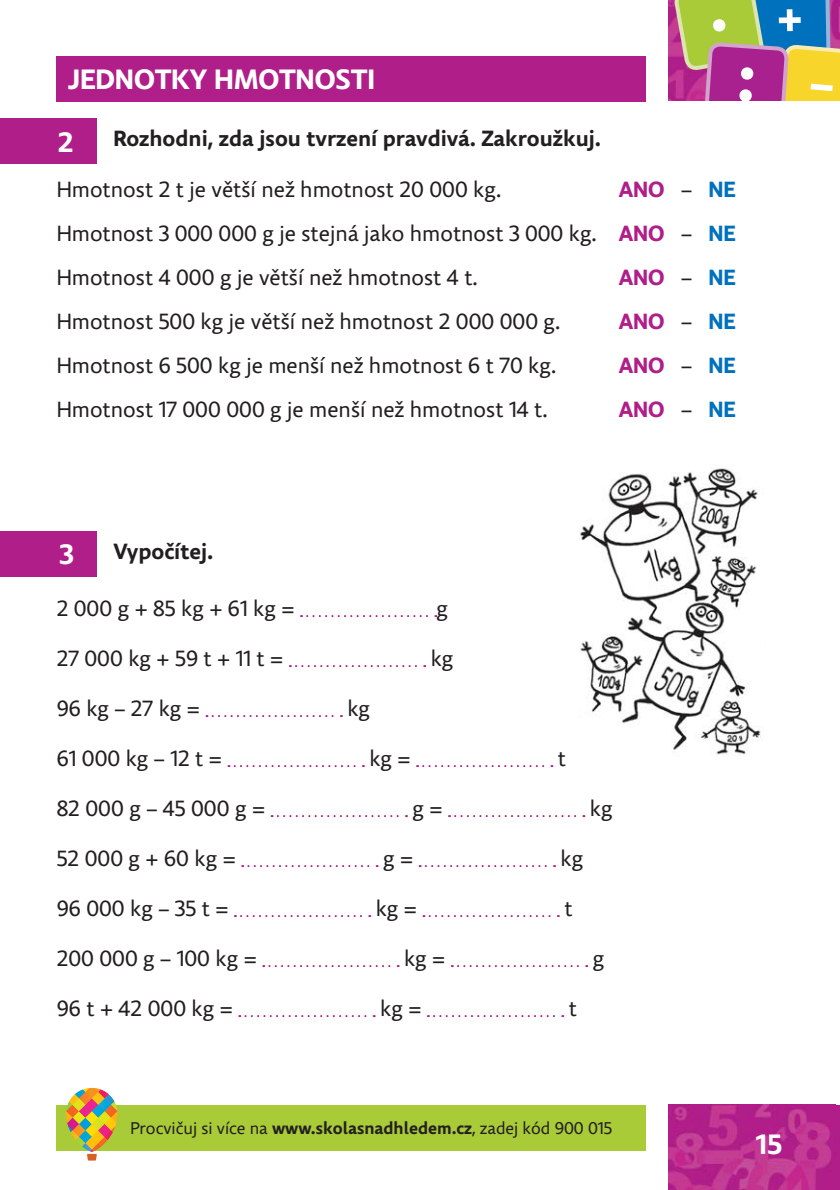
<style>
.page{position:relative;width:840px;height:1190px;background:#fff}
.page>*{position:absolute;margin:0;border:0;box-sizing:border-box;transform-origin:0 0}
.t1{font:700 28px "Comenia Sans";color:#fff}
.t2{font:22px/44px "Comenia Sans";color:#231f20;text-align:justify}
.t3{font:700 22px "Comenia Sans";color:#231f20}
.t4{font:700 22px "Comenia Sans";color:#af1e89}
.t5{font:17px "Comenia Sans";color:#231f20}
.s1{font-weight:700;color:#af1e89}
.s2{font-weight:700;color:#0071bc}
.s3{font-weight:400;color:#231f20}
.s4{color:#0071bc}
.s5{font-weight:700}
</style>
<div class="page">
<img style="left:669px;top:0;width:6px;height:101px">
<svg style="left:675px;top:0;width:165px;height:101px;background:#a1887e"></svg>
<img style="left:580px;top:465px;width:182px;height:290px">
<div style="left:57px;top:1105px;width:589px;height:45px;background:#a9cb38"></div>
<svg style="left:66px;top:1088px;width:51px;height:73px"></svg>
<div style="left:57px;top:56px;width:589px;height:46px;background:#af1e89"></div>
<div style="left:669px;top:1105px;width:171px;height:85px;background:#af1e89"></div>
<img style="left:669px;top:1105px;width:162px;height:85px">
<div style="left:0;top:119px;width:96px;height:45px;background:#af1e89"></div>
<div style="left:0;top:531px;width:96px;height:45px;background:#af1e89"></div>
<svg style="left:301px;top:615px;width:135px;height:2px"></svg>
<svg style="left:290px;top:665px;width:135px;height:2px"></svg>
<svg style="left:207px;top:715px;width:135px;height:2px"></svg>
<svg style="left:229px;top:765px;width:135px;height:2px"></svg>
<svg style="left:417px;top:765px;width:135px;height:2px"></svg>
<svg style="left:272px;top:815px;width:135px;height:2px"></svg>
<svg style="left:449px;top:815px;width:135px;height:2px"></svg>
<svg style="left:242px;top:865px;width:136px;height:2px"></svg>
<svg style="left:420px;top:865px;width:135px;height:2px"></svg>
<svg style="left:235px;top:915px;width:135px;height:2px"></svg>
<svg style="left:430px;top:915px;width:129px;height:2px"></svg>
<svg style="left:263px;top:965px;width:136px;height:2px"></svg>
<svg style="left:452px;top:965px;width:135px;height:2px"></svg>
<svg style="left:239px;top:1015px;width:136px;height:2px"></svg>
<svg style="left:428px;top:1015px;width:135px;height:2px"></svg>
<p class="t1" style="left:68px;top:63px;width:309px">JEDNOTKY HMOTNOSTI</p>
<p class="t3" style="left:113px;top:126px;width:489px">Rozhodni, zda jsou tvrzení pravdivá. Zakroužkuj.</p>
<p class="t2" style="left:57px;top:169px;width:446px">Hmotnost 2 t je větší než hmotnost 20 000 kg.</p>
<p class="t1" style="left:58px;top:126px;width:17px">2</p>
<p class="t2" style="left:57px;top:169px;width:680px;text-indent:562px"><span class="s1">ANO</span> – <span class="s2">NE </span>Hmotnost 3 000 000 g je stejná jako hmotnost 3 000 kg. <span class="s1">ANO</span> – <span class="s2">NE </span>Hmotnost 4 000 g je větší než hmotnost 4 t.</p>
<p class="t4" style="left:619px;top:265px;width:118px">ANO <span class="s3">–</span> <span class="s4">NE</span></p>
<p class="t2" style="left:57px;top:301px;width:505px">Hmotnost 500 kg je větší než hmotnost 2 000 000 g.</p>
<p class="t4" style="left:619px;top:309px;width:118px">ANO <span class="s3">–</span> <span class="s4">NE</span></p>
<p class="t2" style="left:57px;top:345px;width:501px">Hmotnost 6 500 kg je menší než hmotnost 6 t 70 kg.</p>
<p class="t4" style="left:619px;top:353px;width:118px">ANO <span class="s3">–</span> <span class="s4">NE</span></p>
<p class="t2" style="left:57px;top:389px;width:493px">Hmotnost 17 000 000 g je menší než hmotnost 14 t.</p>
<p class="t4" style="left:619px;top:397px;width:118px">ANO <span class="s3">–</span> <span class="s4">NE</span></p>
<p class="t3" style="left:113px;top:539px;width:102px">Vypočítej.</p>
<p class="t2" style="left:57px;top:588px;width:239px">2 000 g + 85 kg + 61 kg =</p>
<p class="t2" style="left:436px;top:588px;width:13px">g</p>
<p class="t2" style="left:57px;top:638px;width:228px">27 000 kg + 59 t + 11 t =</p>
<p class="t2" style="left:431px;top:638px;width:24px">kg</p>
<p class="t2" style="left:57px;top:688px;width:145px">96 kg – 27 kg =</p>
<p class="t2" style="left:347px;top:688px;width:24px">kg</p>
<p class="t2" style="left:57px;top:738px;width:167px">61 000 kg – 12 t =</p>
<p class="t2" style="left:369px;top:738px;width:43px">kg =</p>
<p class="t2" style="left:558px;top:738px;width:10px">t</p>
<p class="t2" style="left:57px;top:788px;width:210px">82 000 g – 45 000 g =</p>
<p class="t2" style="left:412px;top:788px;width:32px">g =</p>
<p class="t2" style="left:590px;top:788px;width:24px">kg</p>
<p class="t2" style="left:57px;top:838px;width:181px">52 000 g + 60 kg =</p>
<p class="t2" style="left:383px;top:838px;width:32px">g =</p>
<p class="t2" style="left:561px;top:838px;width:24px">kg</p>
<p class="t2" style="left:57px;top:888px;width:173px">96 000 kg – 35 t =</p>
<p class="t2" style="left:376px;top:888px;width:43px">kg =</p>
<p class="t2" style="left:564px;top:888px;width:10px">t</p>
<p class="t2" style="left:57px;top:938px;width:202px">200 000 g – 100 kg =</p>
<p class="t2" style="left:404px;top:938px;width:43px">kg =</p>
<p class="t2" style="left:593px;top:938px;width:13px">g</p>
<p class="t2" style="left:57px;top:988px;width:178px">96 t + 42 000 kg =</p>
<p class="t2" style="left:380px;top:988px;width:43px">kg =</p>
<p class="t2" style="left:569px;top:988px;width:10px">t</p>
<p class="t1" style="left:59px;top:538px;width:16px">3</p>
<p class="t5" style="left:130px;top:1121px;width:483px">Procvičuj si více na <span class="s5">www.skolasnadhledem.cz</span>, zadej kód 900 015</p>
<p class="t1" style="left:756px;top:1128px;width:28px">15</p>
</div>
